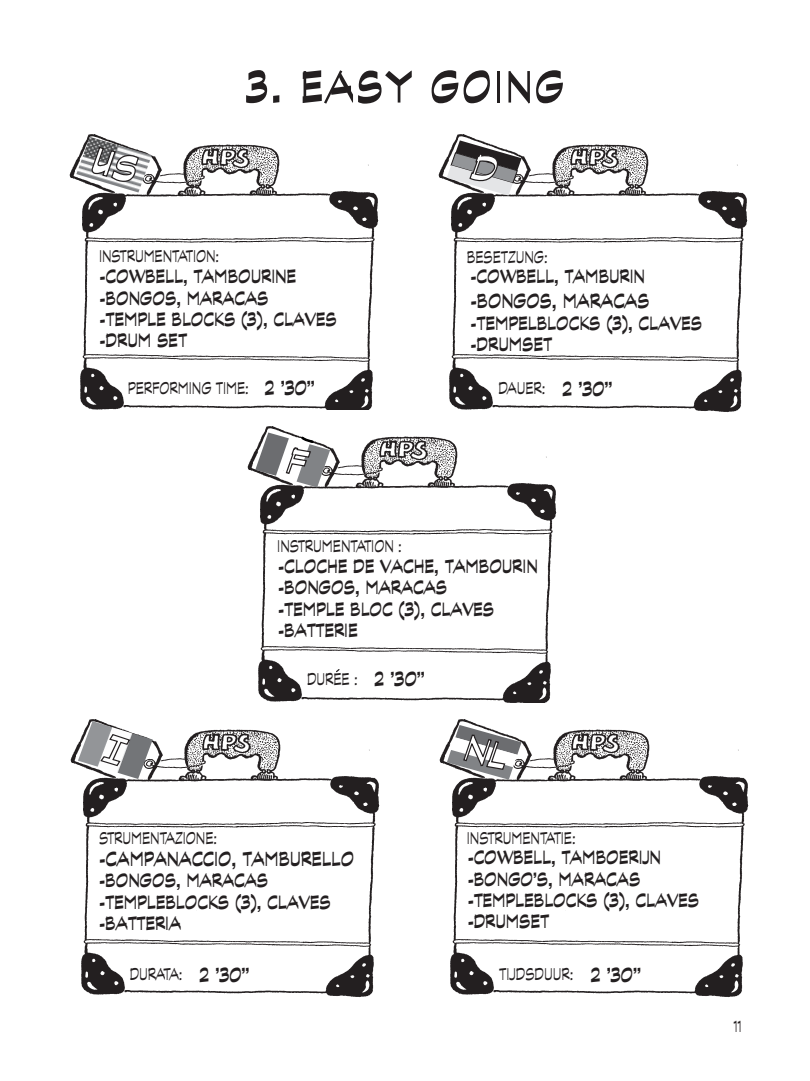
<style>
.page{position:relative;width:810px;height:1081px;background:#fff}
.page>*{position:absolute;margin:0;border:0;box-sizing:border-box;transform-origin:0 0}
.t1{font:50px "Graphite MM 512 310";letter-spacing:-.085em;color:#231f20}
.t2{font:22.5px "Graphite MM 512 310";letter-spacing:-.135em;color:#231f20}
.t3{font:21.25px/21.2px "Graphite MM 512 310";letter-spacing:-.13em;color:#231f20}
.t4{font:18.75px "Graphite MM 374 wt 310 wd";color:#231f20}
.t5{font:17.5px "Graphite MM 374 310";color:#231f20}
</style>
<div class="page">
<img style="left:69px;top:134px;width:310px;height:276px">
<img style="left:438px;top:134px;width:310px;height:279px">
<img style="left:247px;top:411px;width:355px;height:292px">
<img style="left:70px;top:719px;width:310px;height:279px">
<img style="left:439px;top:719px;width:310px;height:279px">
<img style="left:76px;top:137px;width:76px;height:55px">
<img style="left:78px;top:721px;width:75px;height:58px">
<svg style="left:99px;top:733px;width:32px;height:34px"></svg>
<svg style="left:255px;top:432px;width:75px;height:55px"></svg>
<svg style="left:90px;top:146px;width:50px;height:38px"></svg>
<svg style="left:447px;top:140px;width:74px;height:56px"></svg>
<svg style="left:447px;top:725px;width:74px;height:55px"></svg>
<h1 class="t1" style="left:246px;top:60px;width:317px">3. EASY GOING</h1>
<p class="t4" style="left:99px;top:246px;width:122px">INSTRUMENTATION:</p>
<p class="t4" style="left:467px;top:246px;width:82px">BESETZUNG:</p>
<p class="t3" style="left:100px;top:266px;width:241px">-COWBELL, TAMBOURINE -BONGOS, MARACAS -TEMPLE BLOCKS (3), CLAVES -DRUM SET</p>
<p class="t2" style="left:264px;top:376px;width:51px">2 ’30”</p>
<p class="t2" style="left:562px;top:377px;width:51px">2 ’30”</p>
<p class="t3" style="left:471px;top:266px;width:178px">-COWBELL, TAMBURIN</p>
<p class="t2" style="left:471px;top:289px;width:183px">-BONGOS, MARACAS</p>
<p class="t3" style="left:471px;top:312px;width:235px">-TEMPELBLOCKS (3), CLAVES -DRUMSET</p>
<p class="t4" style="left:128px;top:377px;width:122px">PERFORMING TIME:</p>
<p class="t4" style="left:498px;top:378px;width:48px">DAUER:</p>
<p class="t4" style="left:277px;top:535px;width:126px">INSTRUMENTATION :</p>
<p class="t3" style="left:279px;top:556px;width:264px">-CLOCHE DE VACHE, TAMBOURIN -BONGOS, MARACAS<br>-TEMPLE BLOC (3), CLAVES -BATTERIE</p>
<p class="t4" style="left:307px;top:668px;width:52px">DUREE :</p>
<p class="t2" style="left:374px;top:666px;width:51px">2 ’30”</p>
<p class="t4" style="left:99px;top:827px;width:119px">STRUMENTAZIONE:</p>
<p class="t4" style="left:467px;top:828px;width:110px">INSTRUMENTATIE:</p>
<p class="t2" style="left:100px;top:847px;width:259px">-CAMPANACCIO, TAMBURELLO</p>
<p class="t3" style="left:100px;top:870px;width:235px">-BONGOS, MARACAS -TEMPLEBLOCKS (3), CLAVES -BATTERIA</p>
<p class="t3" style="left:468px;top:847px;width:235px">-COWBELL, TAMBOERIJN -BONGO’S, MARACAS -TEMPLEBLOCKS (3), CLAVES -DRUMSET</p>
<p class="t2" style="left:199px;top:962px;width:51px">2 ’30”</p>
<p class="t2" style="left:590px;top:962px;width:51px">2 ’30”</p>
<p class="t4" style="left:130px;top:964px;width:54px">DURATA:</p>
<p class="t4" style="left:499px;top:964px;width:76px">TIJDSDUUR:</p>
<p class="t5" style="left:733px;top:1016px;width:10px">11</p>
</div>
